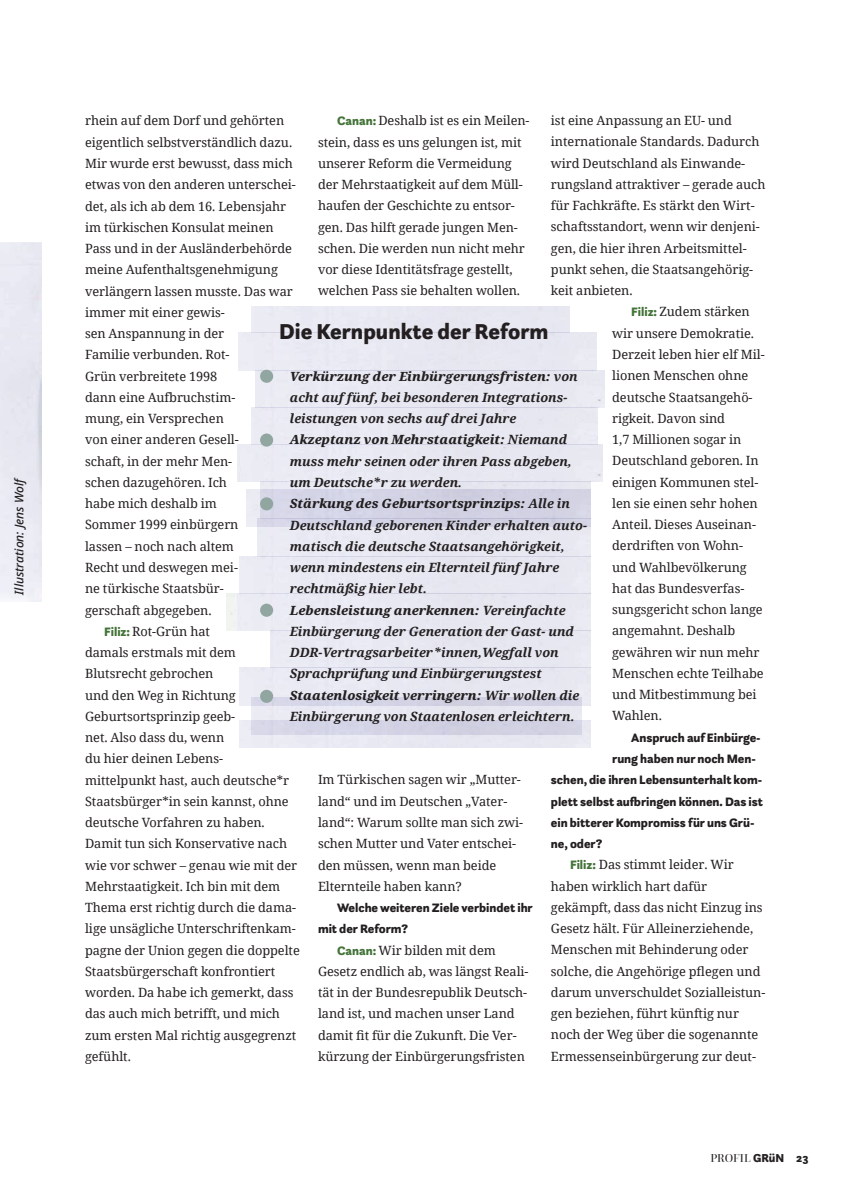
<style>
.page{position:relative;width:851px;height:1191px;background:#fff}
.page>*{position:absolute;margin:0;border:0;box-sizing:border-box;transform-origin:0 0}
.t1{font:900 22.5px "Questa Sans";color:#231f20}
.t2{font:12.75px/21.3px "Noto Serif";letter-spacing:-.005em;color:#231f20}
.t3{font:italic 700 12.75px/21.3px "Noto Serif";color:#231f20}
.t4{font:900 12.75px/21.3px "Questa Sans";letter-spacing:-.005em;color:#231f20}
.t5{font:italic 500 12px "Noto Sans";color:#231f20}
.t6{font:12px "Questa Grande";color:#231f20}
.s1{font-family:"Questa Sans";font-weight:900;color:#437338}
.s2{font-weight:800}
.s3{font-family:"Questa Sans";font-weight:900}
</style>
<div class="page">
<img style="left:247px;top:489px;width:13px;height:37px">
<div style="left:260px;top:370px;width:13px;height:13px;background:#91a6a0;border-radius:50%"></div>
<div style="left:260px;top:433px;width:13px;height:13px;background:#91a6a0;border-radius:50%"></div>
<div style="left:260px;top:497px;width:13px;height:13px;background:#91a6a0;border-radius:50%"></div>
<div style="left:260px;top:603px;width:13px;height:14px;background:#91a6a0;border-radius:50%"></div>
<div style="left:260px;top:690px;width:13px;height:13px;background:#91a6a0;border-radius:50%"></div>
<p class="t5" style="left:11px;top:594px;width:120px;rotate:-90deg">Illustration: Jens Wolf</p>
<p class="t2" style="left:551px;top:109px;width:182px">ist eine Anpassung an EU- und</p>
<p class="t2" style="left:551px;top:131px;width:210px">internationale Standards. Dadurch</p>
<p class="t2" style="left:551px;top:152px;width:196px">wird Deutschland als Einwande-</p>
<p class="t2" style="left:551px;top:173px;width:216px">rungsland attraktiver – gerade auch</p>
<p class="t2" style="left:551px;top:194px;width:205px">für Fachkräfte. Es stärkt den Wirt-</p>
<p class="t2" style="left:551px;top:216px;width:210px">schaftsstandort, wenn wir denjeni-</p>
<p class="t2" style="left:551px;top:237px;width:197px">gen, die hier ihren Arbeitsmittel-</p>
<p class="t2" style="left:551px;top:258px;width:204px">punkt sehen, die Staatsangehörig-</p>
<p class="t2" style="left:551px;top:279px;width:83px">keit anbieten.</p>
<p class="t2" style="left:631px;top:301px;width:120px"><span class="s1">Filiz:</span> Zudem stärken</p>
<p class="t2" style="left:612px;top:322px;width:143px">wir unsere Demokratie.</p>
<p class="t2" style="left:612px;top:343px;width:154px">Derzeit leben hier elf Mil-</p>
<p class="t2" style="left:612px;top:364px;width:138px">lionen Menschen ohne</p>
<p class="t2" style="left:612px;top:386px;width:142px">deutsche Staatsangehö-</p>
<p class="t2" style="left:612px;top:407px;width:114px">rigkeit. Davon sind</p>
<p class="t2" style="left:612px;top:428px;width:131px">1,7 Millionen sogar in</p>
<p class="t2" style="left:612px;top:449px;width:148px">Deutschland geboren. In</p>
<p class="t2" style="left:612px;top:471px;width:148px">einigen Kommunen stel-</p>
<p class="t2" style="left:612px;top:492px;width:147px">len sie einen sehr hohen</p>
<p class="t2" style="left:612px;top:513px;width:145px">Anteil. Dieses Auseinan-</p>
<p class="t2" style="left:612px;top:534px;width:132px">derdriften von Wohn-</p>
<p class="t2" style="left:612px;top:556px;width:136px">und Wahlbevölkerung</p>
<p class="t2" style="left:612px;top:577px;width:134px">hat das Bundesverfas-</p>
<p class="t2" style="left:612px;top:598px;width:152px">sungsgericht schon lange</p>
<p class="t2" style="left:612px;top:619px;width:125px">angemahnt. Deshalb</p>
<p class="t2" style="left:612px;top:641px;width:149px">gewähren wir nun mehr</p>
<p class="t2" style="left:612px;top:662px;width:153px">Menschen echte Teilhabe</p>
<p class="t2" style="left:612px;top:683px;width:146px">und Mitbestimmung bei</p>
<p class="t2" style="left:612px;top:704px;width:51px">Wahlen.</p>
<p class="t4" style="left:631px;top:726px;width:131px">Anspruch auf Einbürge-</p>
<p class="t4" style="left:612px;top:748px;width:145px">rung haben nur noch Men-</p>
<p class="t4" style="left:551px;top:769px;width:213px">schen, die ihren Lebensunterhalt kom-</p>
<p class="t4" style="left:551px;top:790px;width:213px">plett selbst aufbringen können. Das ist</p>
<p class="t4" style="left:551px;top:811px;width:205px">ein bitterer Kompromiss für uns Grü-</p>
<p class="t4" style="left:551px;top:833px;width:53px">ne, oder?</p>
<p class="t2" style="left:551px;top:853px;width:216px;text-indent:19px"><span class="s1">Filiz:</span> Das stimmt leider. Wir haben wirklich hart dafür gekämpft, dass das nicht Einzug ins<br>Gesetz hält. Für Alleinerziehende,<br>Menschen mit Behinderung oder solche, die Angehörige pflegen und darum unverschuldet Sozialleistun&shy;gen beziehen, führt künftig nur noch der Weg über die sogenannte<br>Ermessenseinbürgerung zur deut-</p>
<p class="t2" style="left:318px;top:109px;width:213px;text-indent:19px"><span class="s1">Canan:</span> Deshalb ist es ein Meilen&shy;stein, dass es uns gelungen ist, mit unserer Reform die Vermeidung der Mehrstaatigkeit auf dem Müll&shy;haufen der Geschichte zu entsor&shy;gen. Das hilft gerade jungen Men&shy;schen. Die werden nun nicht mehr vor diese Identitätsfrage gestellt, welchen Pass sie behalten wollen.</p>
<p class="t2" style="left:85px;top:110px;width:201px">rhein auf dem Dorf und gehörten</p>
<p class="t2" style="left:85px;top:131px;width:208px">eigentlich selbstverständlich dazu.</p>
<p class="t2" style="left:85px;top:152px;width:209px">Mir wurde erst bewusst, dass mich</p>
<p class="t2" style="left:85px;top:173px;width:212px">etwas von den anderen unterschei-</p>
<p class="t2" style="left:85px;top:195px;width:203px">det, als ich ab dem 16. Lebensjahr</p>
<p class="t2" style="left:85px;top:216px;width:190px">im türkischen Konsulat meinen</p>
<p class="t2" style="left:85px;top:237px;width:208px">Pass und in der Ausländerbehörde</p>
<p class="t2" style="left:85px;top:258px;width:194px">meine Aufenthaltsgenehmigung</p>
<p class="t2" style="left:85px;top:280px;width:209px">verlängern lassen musste. Das war</p>
<p class="t2" style="left:85px;top:301px;width:141px">immer mit einer gewis-</p>
<p class="t2" style="left:85px;top:322px;width:141px">sen Anspannung in der</p>
<p class="t2" style="left:85px;top:343px;width:145px">Familie verbunden. Rot-</p>
<p class="t2" style="left:85px;top:365px;width:134px">Grün verbreitete 1998</p>
<p class="t2" style="left:85px;top:386px;width:152px">dann eine Aufbruchstim-</p>
<p class="t2" style="left:85px;top:407px;width:140px">mung, ein Versprechen</p>
<p class="t2" style="left:85px;top:429px;width:155px">von einer anderen Gesell-</p>
<p class="t2" style="left:85px;top:450px;width:149px">schaft, in der mehr Men-</p>
<p class="t2" style="left:85px;top:471px;width:143px">schen dazugehören. Ich</p>
<p class="t2" style="left:85px;top:492px;width:133px">habe mich deshalb im</p>
<p class="t2" style="left:85px;top:514px;width:155px">Sommer 1999 einbürgern</p>
<p class="t2" style="left:85px;top:535px;width:150px">lassen – noch nach altem</p>
<p class="t2" style="left:85px;top:556px;width:154px">Recht und deswegen mei-</p>
<p class="t2" style="left:85px;top:577px;width:140px">ne türkische Staatsbür-</p>
<p class="t2" style="left:85px;top:599px;width:128px">gerschaft abgegeben.</p>
<p class="t2" style="left:104px;top:620px;width:107px"><span class="s1">Filiz:</span> Rot-Grün hat</p>
<p class="t2" style="left:85px;top:641px;width:152px">damals erstmals mit dem</p>
<p class="t2" style="left:85px;top:662px;width:130px">Blutsrecht gebrochen</p>
<p class="t2" style="left:85px;top:684px;width:152px">und den Weg in Richtung</p>
<p class="t2" style="left:85px;top:705px;width:152px">Geburtsortsprinzip geeb-</p>
<p class="t2" style="left:85px;top:726px;width:141px">net. Also dass du, wenn</p>
<p class="t2" style="left:85px;top:747px;width:139px">du hier deinen Lebens-</p>
<p class="t2" style="left:85px;top:769px;width:205px">mittelpunkt hast, auch deutsche*r</p>
<p class="t2" style="left:85px;top:790px;width:205px">Staatsbürger*in sein kannst, ohne</p>
<p class="t2" style="left:85px;top:811px;width:181px">deutsche Vorfahren zu haben.</p>
<p class="t2" style="left:85px;top:832px;width:203px">Damit tun sich Konservative nach</p>
<p class="t2" style="left:85px;top:854px;width:214px">wie vor schwer – genau wie mit der</p>
<p class="t2" style="left:85px;top:875px;width:197px">Mehrstaatigkeit. Ich bin mit dem</p>
<p class="t2" style="left:85px;top:896px;width:212px">Thema erst richtig durch die dama-</p>
<p class="t2" style="left:85px;top:917px;width:212px">lige unsägliche Unterschriftenkam-</p>
<p class="t2" style="left:85px;top:939px;width:216px">pagne der Union gegen die doppelte</p>
<p class="t2" style="left:85px;top:960px;width:192px">Staatsbürgerschaft konfrontiert</p>
<p class="t2" style="left:85px;top:981px;width:210px">worden. Da habe ich gemerkt, dass</p>
<p class="t2" style="left:85px;top:1002px;width:196px">das auch mich betrifft, und mich</p>
<p class="t2" style="left:85px;top:1024px;width:213px">zum ersten Mal richtig ausgegrenzt</p>
<p class="t2" style="left:85px;top:1045px;width:47px">gefühlt.</p>
<h1 class="t1" style="left:279px;top:317px;width:271px">Die Kernpunkte der Reform</h1>
<p class="t3" style="left:290px;top:365px;width:298px"><span class="s2">Verkürzung der Einbürgerungsfristen:</span> von acht auf fünf, bei besonderen Integrations&shy;leistungen von sechs auf drei Jahre <span class="s2">Akzeptanz von Mehrstaatigkeit:</span> Niemand muss mehr seinen oder ihren Pass abgeben, um Deutsche*r zu werden.<br><span class="s2">Stärkung des Geburtsortsprinzips:</span> Alle in Deutschland geborenen Kinder erhalten auto&shy;matisch die deutsche Staatsangehörigkeit, wenn mindestens ein Elternteil fünf Jahre rechtmäßig hier lebt.<br><span class="s2">Lebensleistung anerkennen:</span> Vereinfachte Einbürgerung der Generation der Gast- und DDR-Vertragsarbeiter*innen,Wegfall von Sprachprüfung und Einbürgerungstest <span class="s2">Staatenlosigkeit verringern:</span> Wir wollen die Einbürgerung von Staatenlosen erleichtern.</p>
<p class="t2" style="left:318px;top:768px;width:206px">Im Türkischen sagen wir „Mutter&shy;land“ und im Deutschen „Vater&shy;land“: Warum sollte man sich zwi&shy;schen Mutter und Vater entschei&shy;den müssen, wenn man beide<br>Elternteile haben kann?</p>
<p class="t4" style="left:318px;top:897px;width:216px;text-indent:19px">Welche weiteren Ziele verbindet ihr mit der Reform?</p>
<p class="t2" style="left:318px;top:938px;width:212px;text-indent:19px"><span class="s1">Canan:</span> Wir bilden mit dem<br>Gesetz endlich ab, was längst Reali&shy;tät in der Bundesrepublik Deutsch&shy;land ist, und machen unser Land damit fit für die Zukunft. Die Ver&shy;kürzung der Einbürgerungsfristen</p>
<p class="t6" style="left:710px;top:1151px;width:100px">PROFIL <span class="s3">GRüN 23</span></p>
</div>
